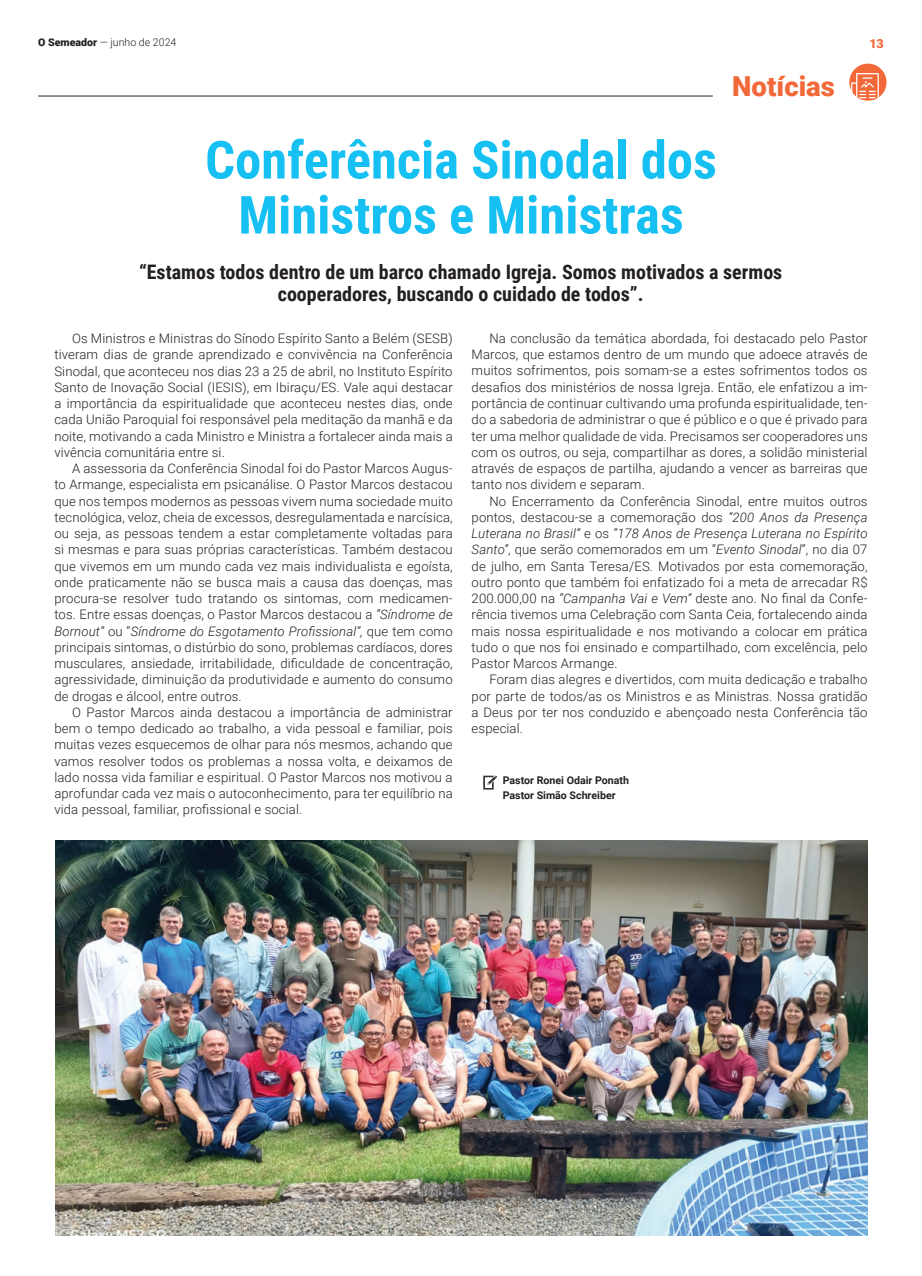
<style>
.page{position:relative;width:922px;height:1276px;background:#fff}
.page>*{position:absolute;margin:0;border:0;box-sizing:border-box;transform-origin:0 0}
.t1{font:700 52.5px/55px "Roboto Condensed";color:#17c0f2;text-align:center}
.t2{font:900 27.5px "Roboto";color:#f26838}
.t3{font:700 20px/22.5px "Roboto Condensed";color:#231f20;text-align:center}
.t4{font:300 13.12px/16.2px "Roboto";letter-spacing:.01em;color:#231f20;text-align:justify}
.t5{font:900 12.5px "Roboto";color:#f26838}
.t6{font:700 10.62px/15px "Roboto";color:#231f20}
.t7{font:300 10.62px "Roboto";color:#231f20}
.s1{font-weight:900}
.s2{font-style:italic}
</style>
<div class="page">
<div style="left:849px;top:64px;width:37px;height:37px;background:#f26838;border-radius:50%"></div>
<svg style="left:850px;top:73px;width:28px;height:28px"></svg>
<hr style="left:38px;top:96px;width:674px;height:1px;background:#231f20">
<svg style="left:483px;top:775px;width:14px;height:14px"></svg>
<img style="left:56px;top:840px;width:811px;height:395px">
<p class="t7" style="left:38px;top:34px;width:140px"><span class="s1">O Semeador</span> ― junho de 2024</p>
<p class="t5" style="left:869px;top:35px;width:16px">13</p>
<h2 class="t2" style="left:732px;top:70px;width:104px">Notícias</h2>
<h1 class="t1" style="left:205px;top:136px;width:513px">Conferência Sinodal dos<br>Ministros e Ministras</h1>
<h3 class="t3" style="left:139px;top:262px;width:644px">“Estamos todos dentro de um barco chamado Igreja. Somos motivados a sermos cooperadores, buscando o cuidado de todos”.</h3>
<p class="t4" style="left:54px;top:330px;width:400px;text-indent:18px">Os Ministros e Ministras do Sínodo Espírito Santo a Belém (SESB) tiveram dias de grande aprendizado e convivência na Conferência Sinodal, que aconteceu nos dias 23 a 25 de abril, no Instituto Espírito Santo de Inovação Social (IESIS), em Ibiraçu/ES. Vale aqui destacar a importância da espiritualidade que aconteceu nestes dias, onde cada União Paroquial foi responsável pela meditação da manhã e da noite, motivando a cada Ministro e Ministra a fortalecer ainda mais a vivência comunitária entre si.</p>
<p class="t4" style="left:54px;top:461px;width:400px;text-indent:18px">A assessoria da Conferência Sinodal foi do Pastor Marcos Augus&shy;to Armange, especialista em psicanálise. O Pastor Marcos destacou que nos tempos modernos as pessoas vivem numa sociedade muito tecnológica, veloz, cheia de excessos, desregulamentada e narcísica, ou seja, as pessoas tendem a estar completamente voltadas para si mesmas e para suas próprias características. Também destacou que vivemos em um mundo cada vez mais individualista e egoísta, onde praticamente não se busca mais a causa das doenças, mas procura-se resolver tudo tratando os sintomas, com medicamen&shy;tos. Entre essas doenças, o Pastor Marcos destacou a <span class="s2">“Síndrome de Bornout”</span> ou “<span class="s2">Síndrome do Esgotamento Profissional”,</span> que tem como principais sintomas, o distúrbio do sono, problemas cardíacos, dores musculares, ansiedade, irritabilidade, dificuldade de concentração, agressividade, diminuição da produtividade e aumento do consumo de drogas e álcool, entre outros.</p>
<p class="t4" style="left:54px;top:705px;width:400px;text-indent:18px">O Pastor Marcos ainda destacou a importância de administrar bem o tempo dedicado ao trabalho, a vida pessoal e familiar, pois muitas vezes esquecemos de olhar para nós mesmos, achando que vamos resolver todos os problemas a nossa volta, e deixamos de lado nossa vida familiar e espiritual. O Pastor Marcos nos motivou a aprofundar cada vez mais o autoconhecimento, para ter equilíbrio na vida pessoal, familiar, profissional e social.</p>
<p class="t4" style="left:471px;top:330px;width:397px;text-indent:18px">Na conclusão da temática abordada, foi destacado pelo Pastor Marcos, que estamos dentro de um mundo que adoece através de muitos sofrimentos, pois somam-se a estes sofrimentos todos os desafios dos ministérios de nossa Igreja. Então, ele enfatizou a im&shy;portância de continuar cultivando uma profunda espiritualidade, ten&shy;do a sabedoria de administrar o que é público e o que é privado para ter uma melhor qualidade de vida. Precisamos ser cooperadores uns com os outros, ou seja, compartilhar as dores, a solidão ministerial através de espaços de partilha, ajudando a vencer as barreiras que tanto nos dividem e separam.</p>
<p class="t4" style="left:471px;top:493px;width:397px;text-indent:18px">No Encerramento da Conferência Sinodal, entre muitos outros pontos, destacou-se a comemoração dos <span class="s2">“200 Anos da Presença Luterana no Brasil”</span> e os <span class="s2">“178 Anos de Presença Luterana no Espírito Santo”</span>, que serão comemorados em um “<span class="s2">Evento Sinodal</span>”, no dia 07 de julho, em Santa Teresa/ES. Motivados por esta comemoração, outro ponto que também foi enfatizado foi a meta de arrecadar R$ 200.000,00 na <span class="s2">“Campanha Vai e Vem”</span> deste ano. No final da Confe&shy;rência tivemos uma Celebração com Santa Ceia, fortalecendo ainda mais nossa espiritualidade e nos motivando a colocar em prática tudo o que nos foi ensinado e compartilhado, com excelência, pelo Pastor Marcos Armange.</p>
<p class="t4" style="left:471px;top:672px;width:397px;text-indent:18px">Foram dias alegres e divertidos, com muita dedicação e trabalho por parte de todos/as os Ministros e as Ministras. Nossa gratidão a Deus por ter nos conduzido e abençoado nesta Conferência tão especial.</p>
<p class="t6" style="left:502px;top:773px;width:128px">Pastor Ronei Odair Ponath<br>Pastor Simão Schreiber</p>
</div>
